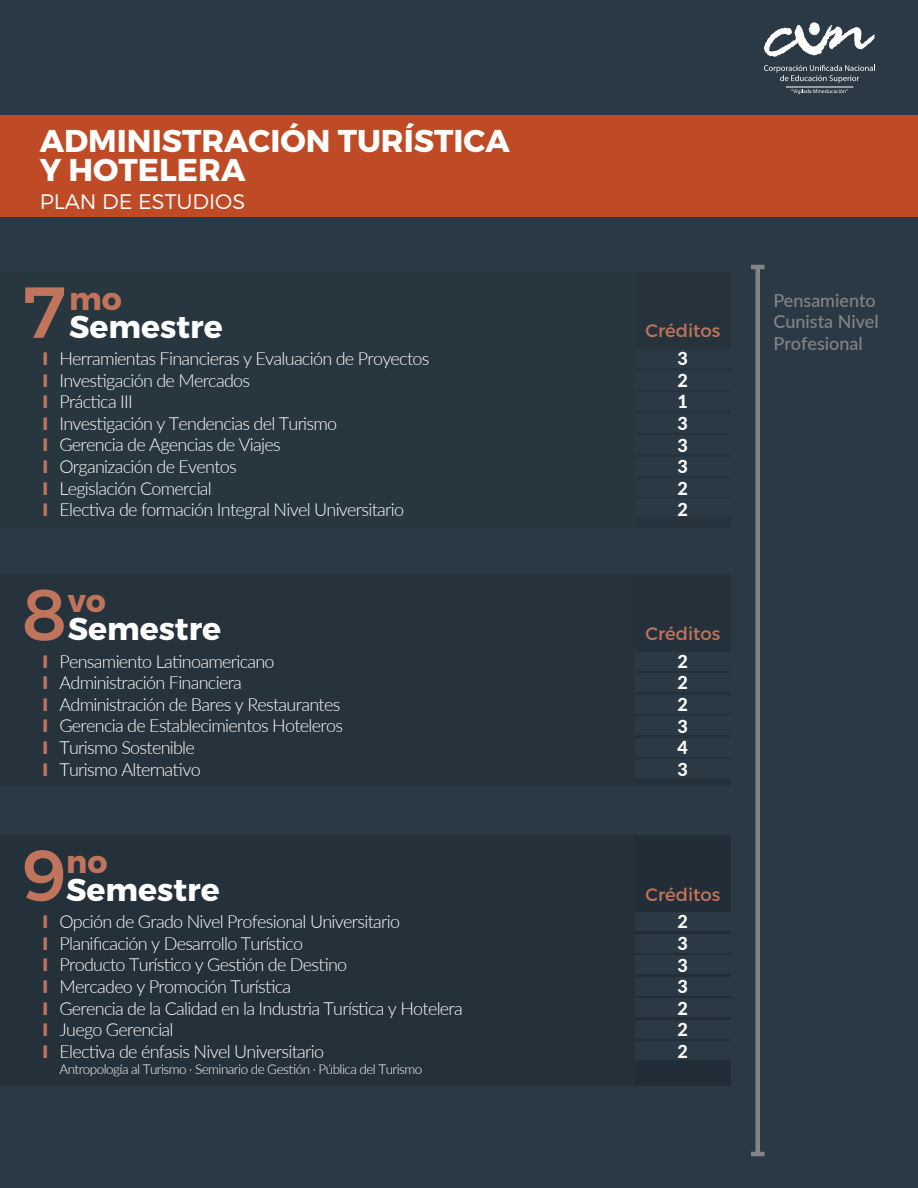
<style>
.page{position:relative;width:918px;height:1188px;background:#2b3944}
.page>*{position:absolute;margin:0;border:0;box-sizing:border-box;transform-origin:0 0}
.t1{font:500 72px "Montserrat";color:#c0745c}
.t2{font:700 31.5px/28.5px "Montserrat";color:#fff}
.t3{font:700 31.5px "Montserrat";color:#c0745c}
.t4{font:300 21px "Montserrat";color:#fff}
.t5{font:300 18px/21.6px "Lato";letter-spacing:-.04em;color:#fff}
.t6{font:500 18px/21.6px "Lato";color:#848487}
.t7{font:18px "Montserrat";color:#c0745c}
.t8{font:700 18px/21.6px "Montserrat";color:#c0745c;text-align:justify}
.t9{font:800 18px/21.6px "Lato";color:#fff;text-align:justify}
.t10{font:300 13.5px "Lato";letter-spacing:-.04em;color:#fff}
</style>
<div class="page">
<div style="left:0;top:116px;width:918px;height:101px;background:#bf4b26"></div>
<svg style="left:764px;top:22px;width:111px;height:35px"></svg>
<svg style="left:764px;top:65px;width:111px;height:18px"></svg>
<hr style="left:786px;top:87px;width:68px;height:1px;background:#fff">
<svg style="left:791px;top:89px;width:57px;height:5px"></svg>
<div style="left:0;top:272px;width:730px;height:256px;background:#283640"></div>
<div style="left:635px;top:349px;width:95px;height:19px;background:#2b3944"></div>
<div style="left:635px;top:371px;width:95px;height:18px;background:#2b3944"></div>
<div style="left:635px;top:392px;width:95px;height:19px;background:#2b3944"></div>
<div style="left:635px;top:414px;width:95px;height:18px;background:#2b3944"></div>
<div style="left:635px;top:435px;width:95px;height:19px;background:#2b3944"></div>
<div style="left:635px;top:457px;width:95px;height:18px;background:#2b3944"></div>
<div style="left:635px;top:478px;width:95px;height:19px;background:#2b3944"></div>
<div style="left:635px;top:498px;width:95px;height:19px;background:#2b3944"></div>
<div style="left:0;top:575px;width:730px;height:211px;background:#26333d"></div>
<div style="left:635px;top:652px;width:95px;height:18px;background:#2b3944"></div>
<div style="left:635px;top:673px;width:95px;height:19px;background:#2b3944"></div>
<div style="left:635px;top:695px;width:95px;height:18px;background:#2b3944"></div>
<div style="left:635px;top:716px;width:95px;height:19px;background:#2b3944"></div>
<div style="left:635px;top:738px;width:95px;height:18px;background:#2b3944"></div>
<div style="left:635px;top:759px;width:95px;height:19px;background:#2b3944"></div>
<div style="left:0;top:836px;width:730px;height:250px;background:#24303a"></div>
<div style="left:635px;top:913px;width:95px;height:18px;background:#2b3944"></div>
<div style="left:635px;top:934px;width:95px;height:19px;background:#2b3944"></div>
<div style="left:635px;top:956px;width:95px;height:18px;background:#2b3944"></div>
<div style="left:635px;top:977px;width:95px;height:19px;background:#2b3944"></div>
<div style="left:635px;top:999px;width:95px;height:18px;background:#2b3944"></div>
<div style="left:635px;top:1020px;width:95px;height:19px;background:#2b3944"></div>
<div style="left:635px;top:1042px;width:95px;height:18px;background:#2b3944"></div>
<hr style="left:756px;top:268px;width:4px;height:885px;background:#848487">
<hr style="left:751px;top:1152px;width:14px;height:4px;background:#848487">
<hr style="left:751px;top:265px;width:14px;height:4px;background:#848487">
<h2 class="t2" style="left:40px;top:127px;width:471px">ADMINISTRACIÓN TURÍSTICA<br>Y HOTELERA</h2>
<p class="t4" style="left:40px;top:189px;width:207px">PLAN DE ESTUDIOS</p>
<h1 class="t1" style="left:22px;top:268px;width:46px">7</h1>
<h2 class="t3" style="left:69px;top:279px;width:54px">mo</h2>
<h2 class="t2" style="left:69px;top:313px;width:155px">Semestre</h2>
<p class="t7" style="left:645px;top:320px;width:76px">Créditos</p>
<p class="t8" style="left:42px;top:348px;width:7px">I I I I I I I I</p>
<p class="t5" style="left:59px;top:347px;width:372px">Herramientas Financieras y Evaluación de Proyectos Investigación de Mercados<br>Práctica III<br>Investigación y Tendencias del Turismo<br>Gerencia de Agencias de Viajes<br>Organización de Eventos<br>Legislación Comercial<br>Electiva de formación Integral Nivel Universitario</p>
<p class="t9" style="left:678px;top:347px;width:12px">3<br>2<br>1<br>3<br>3<br>3<br>2<br>2</p>
<h1 class="t1" style="left:22px;top:570px;width:46px">8</h1>
<h2 class="t3" style="left:68px;top:581px;width:40px">vo</h2>
<h2 class="t2" style="left:68px;top:616px;width:155px">Semestre</h2>
<p class="t7" style="left:645px;top:623px;width:76px">Créditos</p>
<p class="t8" style="left:42px;top:651px;width:7px">I I I I I I</p>
<p class="t5" style="left:59px;top:650px;width:285px">Pensamiento Latinoamericano<br>Administración Financiera<br>Administración de Bares y Restaurantes<br>Gerencia de Establecimientos Hoteleros<br>Turismo Sostenible<br>Turismo Alternativo</p>
<p class="t9" style="left:678px;top:650px;width:12px">2<br>2<br>2<br>3<br>4<br>3</p>
<h1 class="t1" style="left:22px;top:831px;width:46px">9</h1>
<h2 class="t3" style="left:66px;top:842px;width:43px">no</h2>
<h2 class="t2" style="left:66px;top:876px;width:155px">Semestre</h2>
<p class="t7" style="left:645px;top:883px;width:76px">Créditos</p>
<p class="t8" style="left:42px;top:911px;width:7px">I I I I I I I</p>
<p class="t5" style="left:59px;top:910px;width:405px">Opción de Grado Nivel Profesional Universitario Planificación y Desarrollo Turístico<br>Producto Turístico y Gestión de Destino<br>Mercadeo y Promoción Turística<br>Gerencia de la Calidad en la Industria Turística y Hotelera Juego Gerencial<br>Electiva de énfasis Nivel Universitario</p>
<p class="t10" style="left:59px;top:1060px;width:364px">Antropología al Turismo · Seminario de Gestión · Pública del Turismo</p>
<p class="t9" style="left:678px;top:910px;width:12px">2<br>3<br>3<br>3<br>2<br>2<br>2</p>
<p class="t6" style="left:773px;top:289px;width:107px">Pensamiento<br>Cunista Nivel<br>Profesional</p>
</div>
